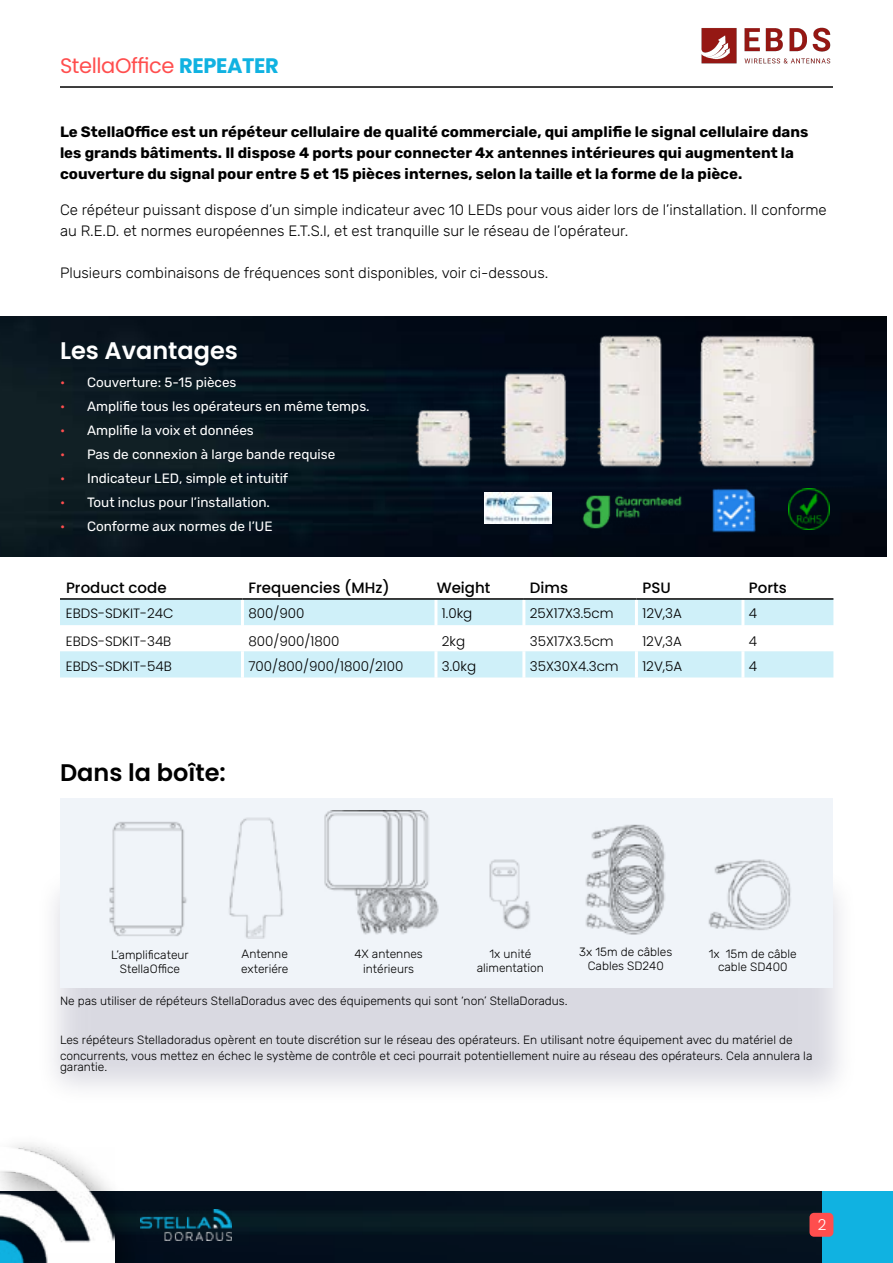
<style>
.page{position:relative;width:893px;height:1263px;background:#fff}
.page>*{position:absolute;margin:0;border:0;box-sizing:border-box;transform-origin:0 0}
.t1{font:600 24px "Poppins";color:#fff}
.t2{font:600 24px "Poppins";color:#000}
.t3{font:21px "Poppins";letter-spacing:-.02em;color:#ff4e4e}
.t4{font:700 15px/21px "Rubik";color:#000}
.t5{font:300 15px/21px "Rubik";color:#000}
.t6{font:500 15px "Poppins";color:#000}
.t7{font:300 15px "Poppins";color:#fff}
.t8{font:13.5px "Rubik";color:#fff}
.t9{font:300 13.5px "Poppins";color:#000}
.t10{font:300 12px/14.4px "Rubik";color:#000;text-align:center}
.s1{font-weight:700;color:#10b2e1}
.s2{color:#ff4e4e}
</style>
<div class="page">
<div style="left:821px;top:1191px;width:72px;height:72px;background:#10b2e1"></div>
<img style="left:150px;top:1191px;width:671px;height:72px">
<img style="left:150px;top:1209px;width:82px;height:31px">
<div style="left:809px;top:1213px;width:24px;height:24px;background:#ff4e4e;border-radius:4px"></div>
<hr style="left:60px;top:86px;width:773px;height:2px;background:#000">
<div style="left:0;top:1134px;width:150px;height:129px;background:#000;opacity:.45"></div>
<img style="left:0;top:1147px;width:114px;height:116px">
<img style="left:0;top:317px;width:886px;height:240px">
<svg style="left:60px;top:600px;width:773px;height:78px;fill:#cff0f9"></svg>
<hr style="left:241px;top:600px;width:3px;height:25px;background:#fff">
<hr style="left:434px;top:600px;width:3px;height:25px;background:#fff">
<hr style="left:522px;top:600px;width:3px;height:25px;background:#fff">
<hr style="left:635px;top:600px;width:3px;height:25px;background:#fff">
<hr style="left:741px;top:600px;width:3px;height:25px;background:#fff">
<hr style="left:241px;top:625px;width:3px;height:26px;background:#fff">
<hr style="left:434px;top:625px;width:3px;height:26px;background:#fff">
<hr style="left:522px;top:625px;width:3px;height:26px;background:#fff">
<hr style="left:635px;top:625px;width:3px;height:26px;background:#fff">
<hr style="left:741px;top:625px;width:3px;height:26px;background:#fff">
<hr style="left:241px;top:651px;width:3px;height:26px;background:#fff">
<hr style="left:434px;top:651px;width:3px;height:26px;background:#fff">
<hr style="left:522px;top:651px;width:3px;height:26px;background:#fff">
<hr style="left:635px;top:651px;width:3px;height:26px;background:#fff">
<hr style="left:741px;top:651px;width:3px;height:26px;background:#fff">
<hr style="left:241px;top:677px;width:3px;height:27px;background:#fff">
<hr style="left:434px;top:677px;width:3px;height:27px;background:#fff">
<hr style="left:522px;top:677px;width:3px;height:27px;background:#fff">
<hr style="left:635px;top:677px;width:3px;height:27px;background:#fff">
<hr style="left:741px;top:677px;width:3px;height:27px;background:#fff">
<hr style="left:60px;top:598px;width:182px;height:2px;background:#000">
<hr style="left:242px;top:598px;width:194px;height:2px;background:#000">
<hr style="left:436px;top:598px;width:88px;height:2px;background:#000">
<hr style="left:524px;top:598px;width:112px;height:2px;background:#000">
<hr style="left:636px;top:598px;width:107px;height:2px;background:#000">
<hr style="left:743px;top:598px;width:90px;height:2px;background:#000">
<div style="left:35px;top:867px;width:823px;height:240px;background:#00033a;opacity:.15"></div>
<div style="left:60px;top:798px;width:773px;height:189px;background:#f0f4f9"></div>
<img style="left:109px;top:810px;width:682px;height:129px">
<img style="left:401px;top:336px;width:419px;height:146px">
<img style="left:788px;top:489px;width:42px;height:41px">
<img style="left:711px;top:486px;width:45px;height:47px">
<img style="left:579px;top:491px;width:105px;height:41px">
<img style="left:484px;top:493px;width:67px;height:31px">
<img style="left:701px;top:27px;width:130px;height:37px">
<h2 class="t3" style="left:60px;top:53px;width:220px">StellaOffice <span class="s1">REPEATER</span></h2>
<p class="t4" style="left:60px;top:122px;width:750px">Le StellaOffice est un répéteur cellulaire de qualité commerciale, qui amplifie le signal cellulaire dans les grands bâtiments. Il dispose 4 ports pour connecter 4x antennes intérieures qui augmentent la couverture du signal pour entre 5 et 15 pièces internes, selon la taille et la forme de la pièce.</p>
<p class="t5" style="left:60px;top:200px;width:768px">Ce répéteur puissant dispose d’un simple indicateur avec 10 LEDs pour vous aider lors de l’installation. Il conforme au R.E.D. et normes européennes E.T.S.I, et est tranquille sur le réseau de l’opérateur.</p>
<p class="t5" style="left:60px;top:263px;width:490px">Plusieurs combinaisons de fréquences sont disponibles, voir ci-dessous.</p>
<h1 class="t1" style="left:60px;top:337px;width:180px">Les Avantages</h1>
<p class="t8" style="left:60px;top:375px;width:178px"><span class="s2">•</span> Couverture: 5-15 pièces</p>
<p class="t8" style="left:60px;top:399px;width:311px"><span class="s2">•</span> Amplifie tous les opérateurs en même temps.</p>
<p class="t8" style="left:60px;top:423px;width:195px"><span class="s2">•</span> Amplifie la voix et données</p>
<p class="t8" style="left:60px;top:447px;width:277px"><span class="s2">•</span> Pas de connexion à large bande requise</p>
<p class="t8" style="left:60px;top:471px;width:230px"><span class="s2">•</span> Indicateur LED, simple et intuitif</p>
<p class="t8" style="left:60px;top:495px;width:212px"><span class="s2">•</span> Tout inclus pour l’installation.</p>
<p class="t8" style="left:60px;top:519px;width:214px"><span class="s2">•</span> Conforme aux normes de l’UE</p>
<p class="t6" style="left:66px;top:579px;width:102px">Product code</p>
<p class="t6" style="left:248px;top:579px;width:143px">Frequencies (MHz)</p>
<p class="t6" style="left:437px;top:579px;width:55px">Weight</p>
<p class="t6" style="left:530px;top:579px;width:40px">Dims</p>
<p class="t6" style="left:642px;top:579px;width:30px">PSU</p>
<p class="t6" style="left:749px;top:579px;width:39px">Ports</p>
<p class="t9" style="left:66px;top:606px;width:109px">EBDS-SDKIT-24C</p>
<p class="t9" style="left:248px;top:606px;width:58px">800/900</p>
<p class="t9" style="left:442px;top:606px;width:32px">1.0kg</p>
<p class="t9" style="left:530px;top:606px;width:85px">25X17X3.5cm</p>
<p class="t9" style="left:642px;top:606px;width:41px">12V,3A</p>
<p class="t9" style="left:749px;top:606px;width:10px">4</p>
<p class="t9" style="left:66px;top:633px;width:107px">EBDS-SDKIT-34B</p>
<p class="t9" style="left:248px;top:633px;width:93px">800/900/1800</p>
<p class="t9" style="left:442px;top:633px;width:25px">2kg</p>
<p class="t9" style="left:530px;top:633px;width:85px">35X17X3.5cm</p>
<p class="t9" style="left:642px;top:633px;width:41px">12V,3A</p>
<p class="t9" style="left:749px;top:633px;width:10px">4</p>
<p class="t9" style="left:66px;top:659px;width:107px">EBDS-SDKIT-54B</p>
<p class="t9" style="left:248px;top:659px;width:157px">700/800/900/1800/2100</p>
<p class="t9" style="left:442px;top:659px;width:36px">3.0kg</p>
<p class="t9" style="left:530px;top:659px;width:90px">35X30X4.3cm</p>
<p class="t9" style="left:642px;top:659px;width:42px">12V,5A</p>
<p class="t9" style="left:749px;top:659px;width:10px">4</p>
<h1 class="t2" style="left:60px;top:759px;width:167px">Dans la boîte:</h1>
<p class="t10" style="left:241px;top:947px;width:49px;text-align:left">Antenne exteriére</p>
<p class="t10" style="left:354px;top:947px;width:70px">4X antennes intérieurs</p>
<p class="t10" style="left:477px;top:947px;width:69px">1x unité alimentation</p>
<p class="t10" style="left:579px;top:946px;width:95px;line-height:13.5px">3x 15m de câbles<br>Cables SD240</p>
<p class="t10" style="left:709px;top:947px;width:90px;line-height:13.5px">1x 15m de câble cable SD400</p>
<p class="t10" style="left:111px;top:947px;width:79px">L’amplificateur<br>StellaOffice</p>
<p class="t10" style="left:60px;top:994px;width:509px">Ne pas utiliser de répéteurs StellaDoradus avec des équipements qui sont ‘non’ StellaDoradus.</p>
<p class="t10" style="left:60px;top:1032px;width:754px;line-height:16.5px;text-align:left">Les répéteurs Stelladoradus opèrent en toute discrétion sur le réseau des opérateurs. En utilisant notre équipement avec du matériel de concurrents, vous mettez en échec le système de contrôle et ceci pourrait potentiellement nuire au réseau des opérateurs. Cela annulera la</p>
<p class="t10" style="left:60px;top:1060px;width:49px">garantie.</p>
<p class="t7" style="left:818px;top:1216px;width:10px">2</p>
</div>
